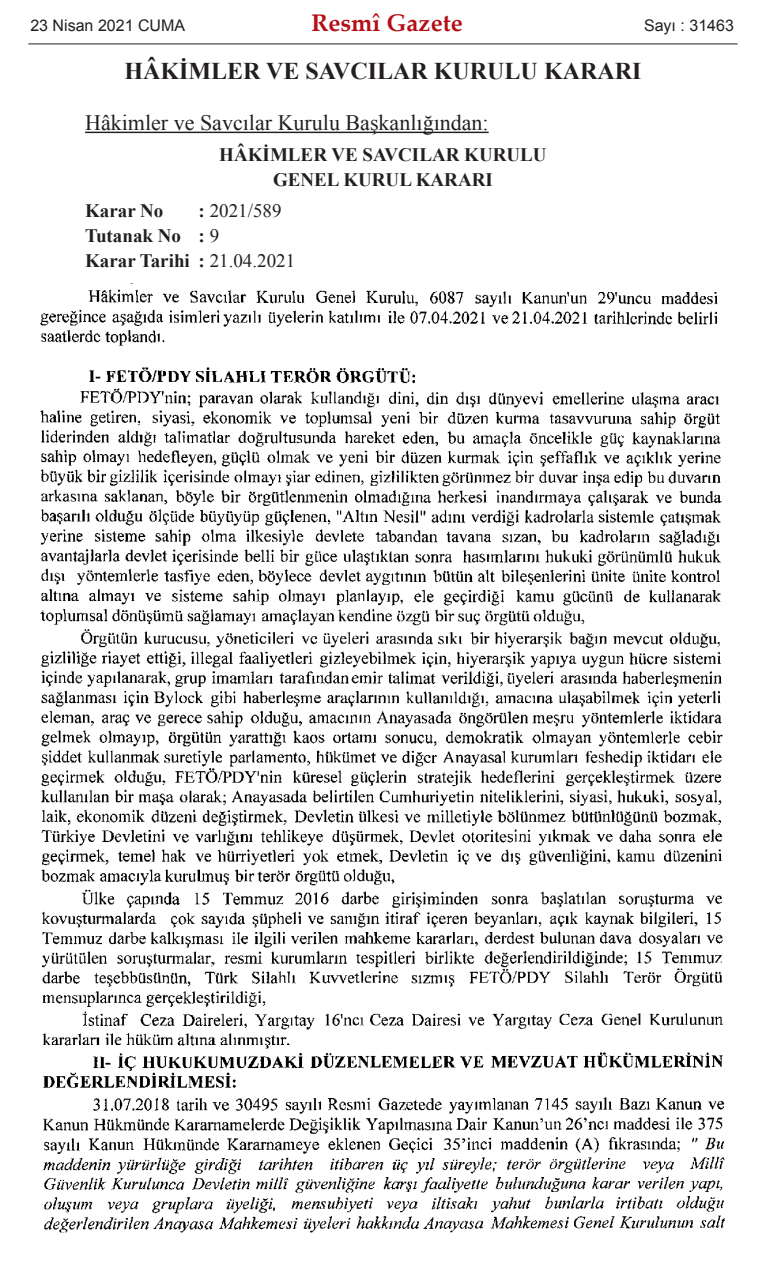
<style>
.page{position:relative;width:766px;height:1265px;background:#fff}
.page>*{position:absolute;margin:0;border:0;box-sizing:border-box;transform-origin:0 0}
.t1{font:700 24px "Times New Roman";color:#231f20}
.t2{font:700 24px "Palatino Linotype";color:#b40e16}
.t3{font:22px "Times New Roman";color:#231f20}
.t4{font:700 19px/25.2px "Times New Roman";color:#231f20;text-align:center}
.t5{font:16px "Arial";color:#231f20}
.s1{font-weight:400}
</style>
<div class="page">
<hr style="left:85px;top:132px;width:403px;height:1px;background:#231f20">
<img style="left:40px;top:283px;width:686px;height:950px">
<hr style="left:28px;top:44px;width:709px;height:1px;background:#231f20">
<p class="t5" style="left:30px;top:16px;width:156px">23 Nisan 2021 CUMA</p>
<p class="t2" style="left:311px;top:13px;width:153px">Resmî Gazete</p>
<p class="t5" style="left:643px;top:16px;width:91px">Sayı : 31463</p>
<p class="t1" style="left:124px;top:57px;width:518px">HÂKİMLER VE SAVCILAR KURULU KARARI</p>
<p class="t3" style="left:85px;top:110px;width:405px">Hâkimler ve Savcılar Kurulu Başkanlığından:</p>
<p class="t4" style="left:219px;top:142px;width:329px">HÂKİMLER VE SAVCILAR KURULU<br>GENEL KURUL KARARI</p>
<p class="t4" style="left:85px;top:198px;width:80px">Karar No</p>
<p class="t4" style="left:85px;top:198px;width:211px;text-align:left;text-indent:113px">: <span class="s1">2021/589<br></span>Tutanak No : <span class="s1">9<br></span>Karar Tarihi : <span class="s1">21.04.2021</span></p>
</div>
